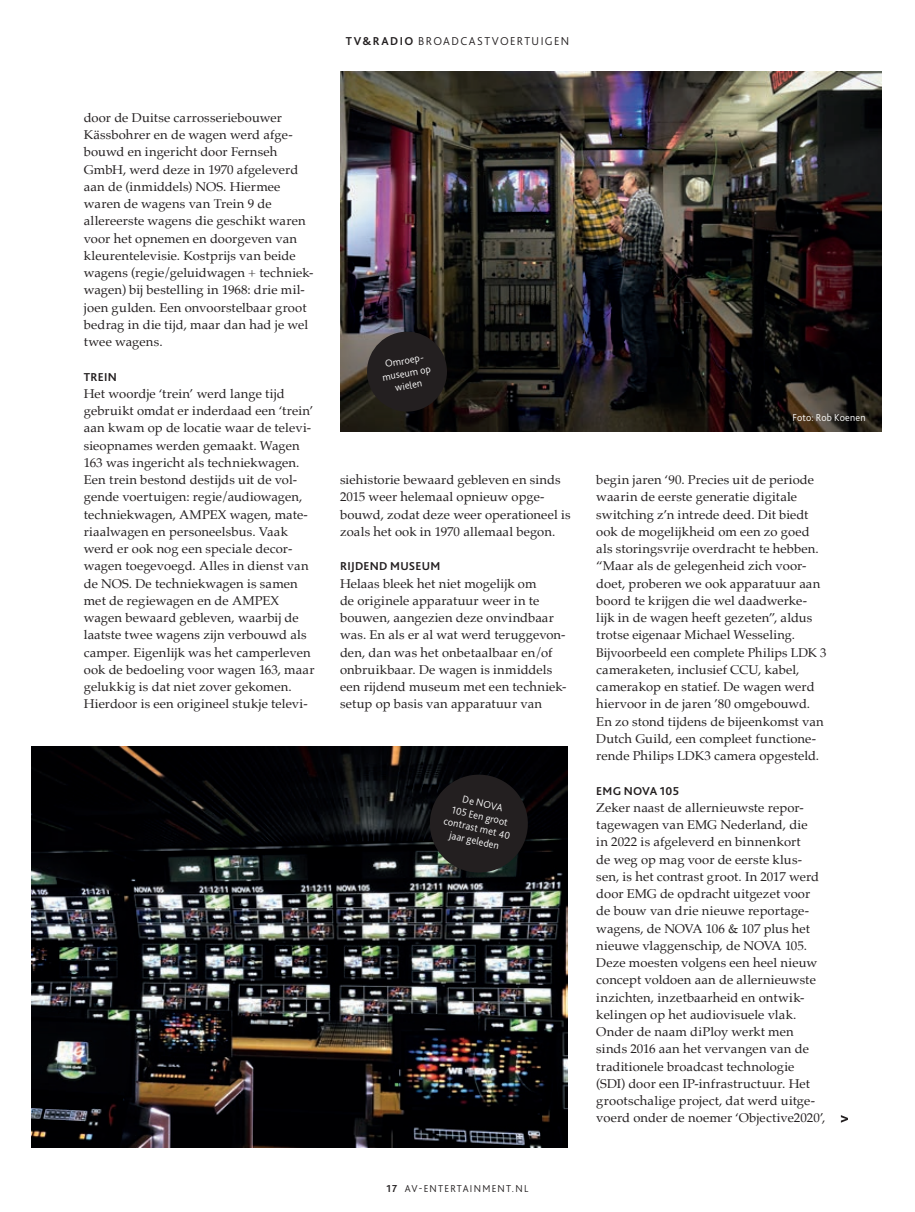
<style>
.page{position:relative;width:915px;height:1212px;background:#fff}
.page>*{position:absolute;margin:0;border:0;box-sizing:border-box;transform-origin:0 0}
.t1{font:12.75px/17.2px "Palatino";letter-spacing:.005em;color:#231f20}
.t2{font:700 12px "Bliss 2";letter-spacing:.02em;color:#231f20}
.t3{font:300 12px "Bliss 2";letter-spacing:.12em;color:#231f20}
.t4{font:300 10.5px/12.6px "Bliss 2";letter-spacing:.015em;color:#fff;text-align:center}
.t5{font:300 10.5px "Bliss 2";letter-spacing:.125em;color:#231f20}
.s1{font-weight:700}
</style>
<div class="page">
<img style="left:32px;top:746px;width:535px;height:401px">
<svg style="left:425px;top:770px;width:107px;height:107px;background:#1f1d1e"></svg>
<img style="left:340px;top:72px;width:540px;height:359px">
<svg style="left:363px;top:328px;width:87px;height:87px;background:#292525"></svg>
<svg style="left:840px;top:1115px;width:7px;height:8px"></svg>
<p class="t3" style="left:346px;top:33px;width:225px"><span class="s1">TV&amp;RADIO</span> BROADCASTVOERTUIGEN</p>
<p class="t1" style="left:84px;top:109px;width:231px">door de Duitse carrosseriebouwer Kässbohrer en de wagen werd afge&shy;bouwd en ingericht door Fernseh GmbH, werd deze in 1970 afgeleverd aan de (inmiddels) NOS. Hiermee waren de wagens van Trein 9 de allereerste wagens die geschikt waren voor het opnemen en doorgeven van kleurentelevisie. Kostprijs van beide wagens (regie/geluidwagen + techniek&shy;wagen) bij bestelling in 1968: drie mil&shy;joen gulden. Een onvoorstelbaar groot bedrag in die tijd, maar dan had je wel twee wagens.</p>
<p class="t2" style="left:84px;top:369px;width:35px">TREIN</p>
<p class="t1" style="left:84px;top:385px;width:232px">Het woordje ‘trein’ werd lange tijd gebruikt omdat er inderdaad een ‘trein’ aan kwam op de locatie waar de televi&shy;sieopnames werden gemaakt. Wagen 163 was ingericht als techniekwagen.<br>Een trein bestond destijds uit de vol&shy;gende voertuigen: regie/audiowagen, techniekwagen, AMPEX wagen, mate&shy;riaalwagen en personeelsbus. Vaak werd er ook nog een speciale decor&shy;wagen toegevoegd. Alles in dienst van de NOS. De techniekwagen is samen met de regiewagen en de AMPEX wagen bewaard gebleven, waarbij de laatste twee wagens zijn verbouwd als camper. Eigenlijk was het camperleven ook de bedoeling voor wagen 163, maar gelukkig is dat niet zover gekomen.<br>Hierdoor is een origineel stukje televi-</p>
<p class="t4" style="left:379px;top:358px;width:50px;rotate:-10deg">Omroep&shy;museum op wielen</p>
<p class="t1" style="left:340px;top:471px;width:232px">siehistorie bewaard gebleven en sinds 2015 weer helemaal opnieuw opge&shy;bouwd, zodat deze weer operationeel is zoals het ook in 1970 allemaal begon.</p>
<p class="t2" style="left:340px;top:559px;width:102px">RIJDEND MUSEUM</p>
<p class="t1" style="left:340px;top:574px;width:228px">Helaas bleek het niet mogelijk om<br>de originele apparatuur weer in te bouwen, aangezien deze onvindbaar was. En als er al wat werd teruggevon&shy;den, dan was het onbetaalbaar en/of onbruikbaar. De wagen is inmiddels een rijdend museum met een techniek&shy;setup op basis van apparatuur van</p>
<p class="t4" style="left:451px;top:789px;width:69px;rotate:13deg">De NOVA<br>105 Een groot contrast met 40 jaar geleden</p>
<p class="t5" style="left:386px;top:1182px;width:143px"><span class="s1">17</span> AV-ENTERTAINMENT.NL</p>
<p class="t4" style="left:792px;top:411px;width:74px">Foto: Rob Koenen</p>
<p class="t1" style="left:596px;top:471px;width:231px">begin jaren ‘90. Precies uit de periode waarin de eerste generatie digitale switching z’n intrede deed. Dit biedt ook de mogelijkheid om een zo goed als storingsvrije overdracht te hebben. “Maar als de gelegenheid zich voor&shy;doet, proberen we ook apparatuur aan boord te krijgen die wel daadwerke&shy;lijk in de wagen heeft gezeten”, aldus trotse eigenaar Michael Wesseling.<br>Bijvoorbeeld een complete Philips LDK 3 cameraketen, inclusief CCU, kabel, camerakop en statief. De wagen werd hiervoor in de jaren ’80 omgebouwd.<br>En zo stond tijdens de bijeenkomst van Dutch Guild, een compleet functione&shy;rende Philips LDK3 camera opgesteld.</p>
<p class="t2" style="left:596px;top:783px;width:84px">EMG NOVA 105</p>
<p class="t1" style="left:596px;top:799px;width:230px">Zeker naast de allernieuwste repor&shy;tagewagen van EMG Nederland, die<br>in 2022 is afgeleverd en binnenkort<br>de weg op mag voor de eerste klus&shy;sen, is het contrast groot. In 2017 werd door EMG de opdracht uitgezet voor de bouw van drie nieuwe reportage&shy;wagens, de NOVA 106 &amp; 107 plus het nieuwe vlaggenschip, de NOVA 105.<br>Deze moesten volgens een heel nieuw concept voldoen aan de allernieuwste inzichten, inzetbaarheid en ontwik&shy;kelingen op het audiovisuele vlak.<br>Onder de naam diPloy werkt men sinds 2016 aan het vervangen van de traditionele broadcast technologie (SDI) door een IP-infrastructuur. Het grootschalige project, dat werd uitge&shy;voerd onder de noemer ‘Objective2020’,</p>
</div>
